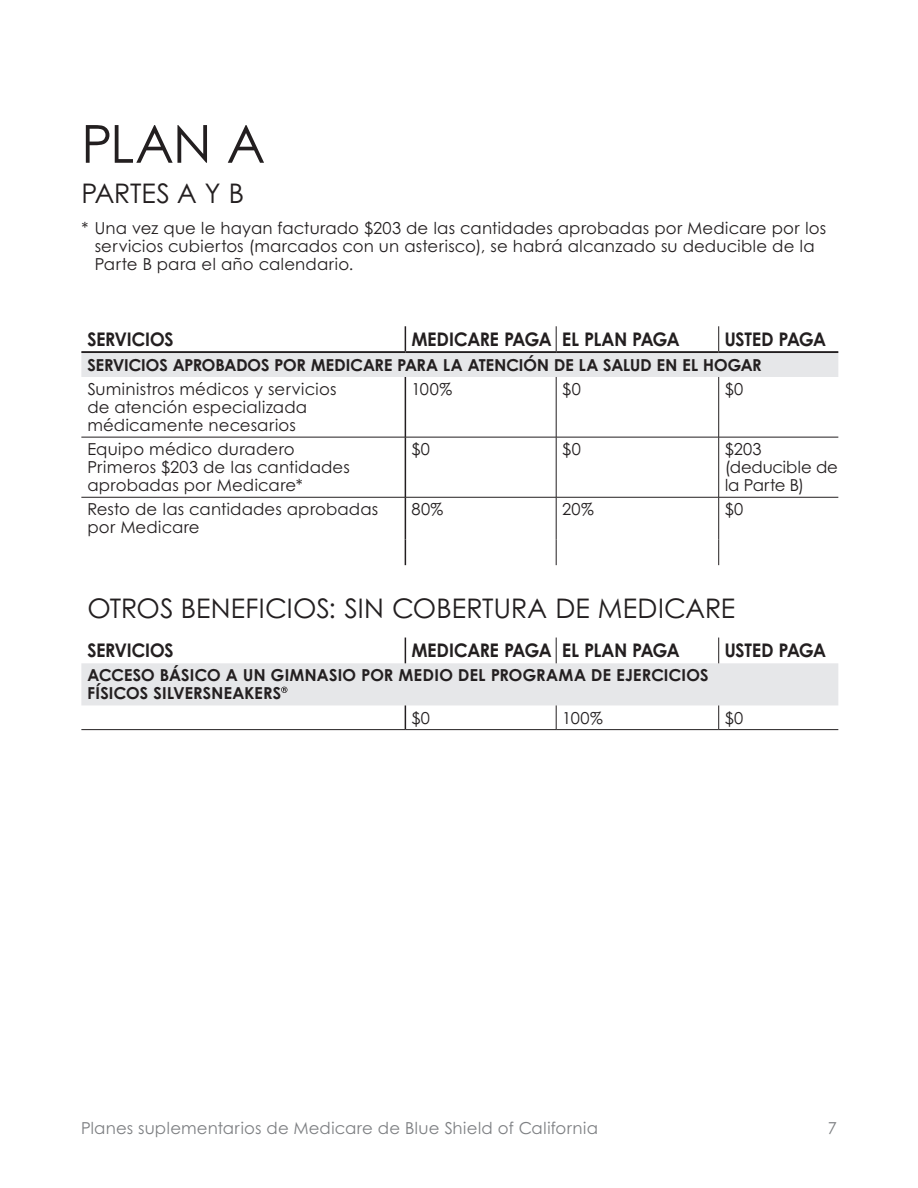
<style>
.page{position:relative;width:918px;height:1188px;background:#fff}
.page>*{position:absolute;margin:0;border:0;box-sizing:border-box;transform-origin:0 0}
._2__section_title_lg{font:52.5px "Century Gothic B";color:#231f20}
._2__section_title_sm{font:27px "Century Gothic B";letter-spacing:.005em;color:#231f20}
._4__Medicare_chart_h{font:700 18.75px "Century Gothic B";letter-spacing:-.005em;color:#231f20;scale:.95 1}
._4__Medicare_chart_b{font:16.5px/18px "Century Gothic B";letter-spacing:.005em;color:#231f20}
._3__Medicare_body_co{font:16.5px/18px "Century Gothic B";letter-spacing:.01em;color:#231f20}
._4__Medicare_chart_b-2{font:700 16.5px/18px "Century Gothic B";letter-spacing:.015em;color:#231f20}
.t1{font:16.5px "Century Gothic B";letter-spacing:.01em;color:#7e8083}
</style>
<div class="page">
<svg style="left:81px;top:353px;width:757px;height:352px"></svg>
<hr style="left:81px;top:351px;width:324px;height:2px;background:#231f20">
<hr style="left:405px;top:351px;width:151px;height:2px;background:#231f20">
<hr style="left:556px;top:351px;width:163px;height:2px;background:#231f20">
<hr style="left:719px;top:351px;width:119px;height:2px;background:#231f20">
<svg style="left:405px;top:326px;width:1px;height:25px"></svg>
<hr style="left:405px;top:377px;width:1px;height:60px;background:#231f20">
<hr style="left:405px;top:437px;width:1px;height:60px;background:#231f20">
<hr style="left:405px;top:497px;width:1px;height:42px;background:#231f20">
<svg style="left:405px;top:539px;width:1px;height:26px"></svg>
<svg style="left:405px;top:638px;width:1px;height:25px"></svg>
<svg style="left:405px;top:705px;width:1px;height:24px"></svg>
<hr style="left:81px;top:437px;width:324px;height:1px;background:#231f20">
<hr style="left:405px;top:437px;width:151px;height:1px;background:#231f20">
<hr style="left:556px;top:437px;width:163px;height:1px;background:#231f20">
<hr style="left:719px;top:437px;width:119px;height:1px;background:#231f20">
<hr style="left:81px;top:497px;width:324px;height:1px;background:#231f20">
<hr style="left:405px;top:497px;width:151px;height:1px;background:#231f20">
<hr style="left:556px;top:497px;width:163px;height:1px;background:#231f20">
<hr style="left:719px;top:497px;width:119px;height:1px;background:#231f20">
<hr style="left:81px;top:729px;width:324px;height:1px;background:#231f20">
<hr style="left:405px;top:729px;width:151px;height:1px;background:#231f20">
<hr style="left:556px;top:729px;width:163px;height:1px;background:#231f20">
<hr style="left:719px;top:729px;width:119px;height:1px;background:#231f20">
<hr style="left:556px;top:377px;width:1px;height:60px;background:#231f20">
<hr style="left:718px;top:377px;width:1px;height:60px;background:#231f20">
<hr style="left:556px;top:437px;width:1px;height:60px;background:#231f20">
<hr style="left:718px;top:437px;width:1px;height:60px;background:#231f20">
<hr style="left:556px;top:497px;width:1px;height:42px;background:#231f20">
<hr style="left:718px;top:497px;width:1px;height:42px;background:#231f20">
<svg style="left:556px;top:539px;width:1px;height:26px"></svg>
<svg style="left:718px;top:539px;width:1px;height:26px"></svg>
<svg style="left:556px;top:638px;width:1px;height:25px"></svg>
<svg style="left:718px;top:638px;width:1px;height:25px"></svg>
<svg style="left:556px;top:705px;width:1px;height:24px"></svg>
<svg style="left:718px;top:705px;width:1px;height:24px"></svg>
<svg style="left:556px;top:326px;width:1px;height:25px"></svg>
<svg style="left:718px;top:326px;width:1px;height:25px"></svg>
<svg style="left:281px;top:687px;width:7px;height:6px"></svg>
<p class="_2__section_title_lg" style="left:81px;top:112px;width:185px">PLAN A</p>
<p class="_2__section_title_sm" style="left:81px;top:176px;width:164px">PARTES A Y B</p>
<p class="_3__Medicare_body_co" style="left:95px;top:219px;width:733px;text-indent:-14px">* Una vez que le hayan facturado $203 de las cantidades aprobadas por Medicare por los servicios cubiertos (marcados con un asterisco), se habrá alcanzado su deducible de la<br>Parte B para el año calendario.</p>
<p class="_4__Medicare_chart_h" style="left:87px;top:328px;width:92px">SERVICIOS</p>
<p class="_4__Medicare_chart_h" style="left:411px;top:328px;width:149px">MEDICARE PAGA</p>
<p class="_4__Medicare_chart_h" style="left:562px;top:328px;width:125px">EL PLAN PAGA</p>
<p class="_4__Medicare_chart_h" style="left:725px;top:328px;width:108px">USTED PAGA</p>
<p class="_4__Medicare_chart_b-2" style="left:87px;top:356px;width:676px">SERVICIOS APROBADOS POR MEDICARE PARA LA ATENCIÓN DE LA SALUD EN EL HOGAR</p>
<p class="_4__Medicare_chart_b" style="left:87px;top:380px;width:251px">Suministros médicos y servicios de atención especializada médicamente necesarios</p>
<p class="_4__Medicare_chart_b" style="left:411px;top:380px;width:42px">100%</p>
<p class="_4__Medicare_chart_b" style="left:562px;top:380px;width:20px">$0</p>
<p class="_4__Medicare_chart_b" style="left:725px;top:380px;width:20px">$0</p>
<p class="_4__Medicare_chart_b" style="left:87px;top:440px;width:209px">Equipo médico duradero</p>
<p class="_4__Medicare_chart_b" style="left:87px;top:458px;width:264px">Primeros $203 de las cantidades aprobadas por Medicare*</p>
<p class="_4__Medicare_chart_b" style="left:411px;top:440px;width:20px">$0</p>
<p class="_4__Medicare_chart_b" style="left:562px;top:440px;width:20px">$0</p>
<p class="_4__Medicare_chart_b" style="left:725px;top:440px;width:115px">$203 (deducible de la Parte B)</p>
<p class="_4__Medicare_chart_b" style="left:87px;top:500px;width:292px">Resto de las cantidades aprobadas por Medicare</p>
<p class="_4__Medicare_chart_b" style="left:411px;top:500px;width:34px">80%</p>
<p class="_4__Medicare_chart_b" style="left:562px;top:500px;width:33px">20%</p>
<p class="_4__Medicare_chart_b" style="left:725px;top:500px;width:20px">$0</p>
<p class="_2__section_title_sm" style="left:87px;top:592px;width:650px">OTROS BENEFICIOS: SIN COBERTURA DE MEDICARE</p>
<p class="_4__Medicare_chart_h" style="left:87px;top:639px;width:92px">SERVICIOS</p>
<p class="_4__Medicare_chart_h" style="left:411px;top:639px;width:149px">MEDICARE PAGA</p>
<p class="_4__Medicare_chart_h" style="left:562px;top:639px;width:125px">EL PLAN PAGA</p>
<p class="_4__Medicare_chart_h" style="left:725px;top:639px;width:108px">USTED PAGA</p>
<p class="_4__Medicare_chart_b-2" style="left:87px;top:666px;width:622px">ACCESO BÁSICO A UN GIMNASIO POR MEDIO DEL PROGRAMA DE EJERCICIOS<br>FÍSICOS SILVERSNEAKERS</p>
<p class="_3__Medicare_body_co" style="left:411px;top:708px;width:20px">$0</p>
<p class="_3__Medicare_body_co" style="left:562px;top:708px;width:42px">100%</p>
<p class="_3__Medicare_body_co" style="left:725px;top:708px;width:20px">$0</p>
<p class="t1" style="left:81px;top:1118px;width:519px">Planes suplementarios de Medicare de Blue Shield of California</p>
<p class="t1" style="left:828px;top:1118px;width:11px">7</p>
</div>
